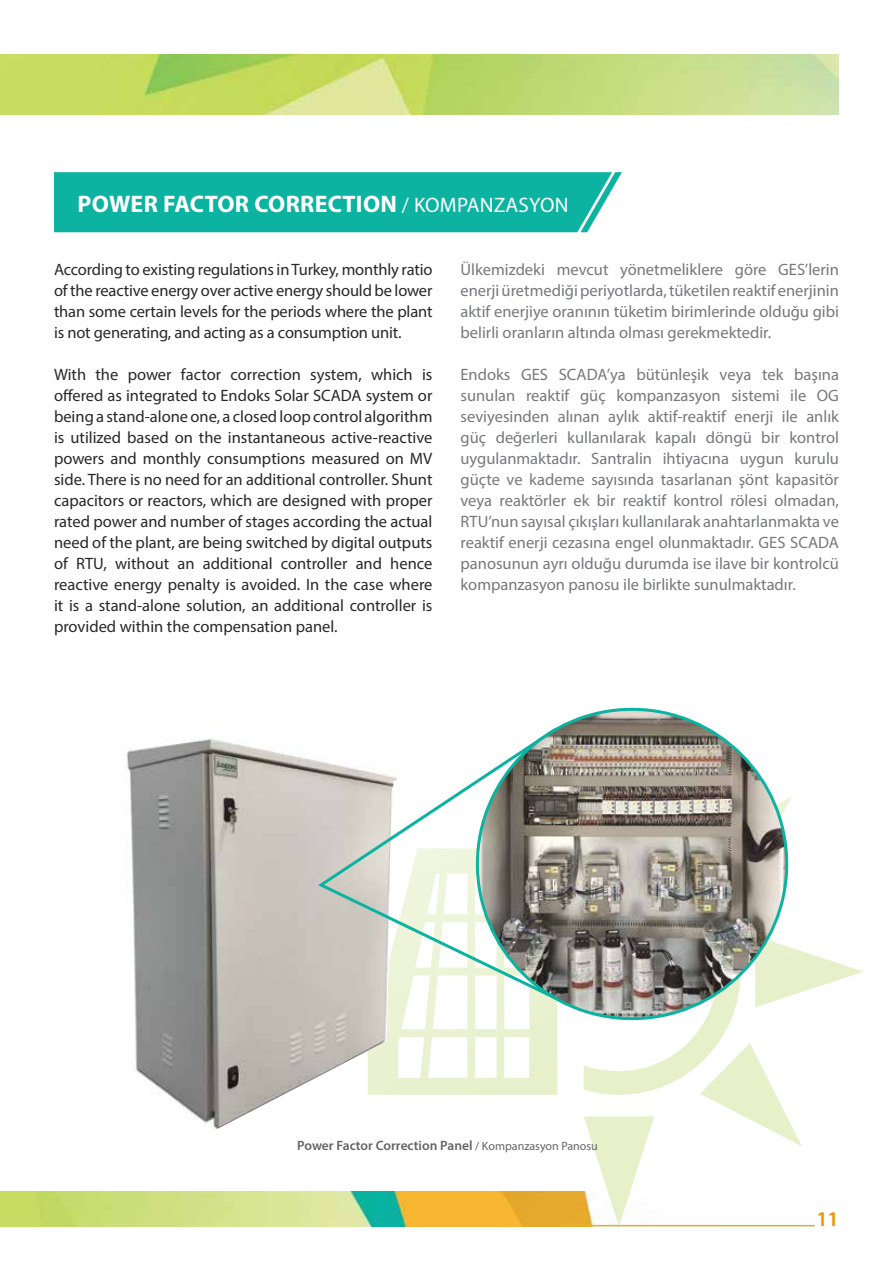
<style>
.page{position:relative;width:893px;height:1263px;background:#fff}
.page>*{position:absolute;margin:0;border:0;box-sizing:border-box;transform-origin:0 0}
.t1{font:700 24px "Myriad Pro";letter-spacing:.01em;color:#fff}
.t2{font:600 21px "Myriad Pro";color:#f29100}
.t3{font:16.5px/21px "Myriad Pro";letter-spacing:-.01em;color:#292829;text-align:justify}
.t4{font:16.5px/21px "Myriad Pro";color:#77787b;text-align:justify}
.t5{font:600 13.5px "Myriad Pro";color:#636466}
.s1{font-weight:400;font-size:21px}
.s2{font-weight:400;font-size:12px}
</style>
<div class="page">
<img style="left:0;top:1191px;width:584px;height:35px">
<svg style="left:404px;top:1012px;width:153px;height:83px;fill:#eaf2d3"></svg>
<svg style="left:584px;top:718px;width:280px;height:508px"></svg>
<img style="left:0;top:54px;width:839px;height:60px">
<div style="left:54px;top:172px;width:568px;height:60px;background:#0bb3a0"></div>
<img style="left:126px;top:738px;width:278px;height:391px">
<svg style="left:315px;top:725px;width:265px;height:287px"></svg>
<img style="left:477px;top:709px;width:310px;height:310px;border-radius:155px">
<hr style="left:592px;top:1225px;width:223px;height:1px;background:#e6a92d">
<h1 class="t1" style="left:78px;top:188px;width:492px">POWER FACTOR CORRECTION <span class="s1">/ KOMPANZASYON</span></h1>
<p class="t3" style="left:54px;top:258px;width:380px">According to existing regulations in Turkey, monthly ratio of the reactive energy over active energy should be lower than some certain levels for the periods where the plant is not generating, and acting as a consumption unit.</p>
<p class="t3" style="left:54px;top:363px;width:380px">With the power factor correction system, which is offered as integrated to Endoks Solar SCADA system or being a stand-alone one, a closed loop control algorithm is utilized based on the instantaneous active-reactive powers and monthly consumptions measured on MV side. There is no need for an additional controller. Shunt capacitors or reactors, which are designed with proper rated power and number of stages according the actual need of the plant, are being switched by digital outputs of RTU, without an additional controller and hence reactive energy penalty is avoided. In the case where it is a stand-alone solution, an additional controller is provided within the compensation panel.</p>
<p class="t4" style="left:460px;top:258px;width:380px">Ülkemizdeki mevcut yönetmeliklere göre GES’lerin enerji üretmediği periyotlarda, tüketilen reaktif enerjinin aktif enerjiye oranının tüketim birimlerinde olduğu gibi belirli oranların altında olması gerekmektedir.</p>
<p class="t4" style="left:460px;top:363px;width:380px">Endoks GES SCADA’ya bütünleşik veya tek başına sunulan reaktif güç kompanzasyon sistemi ile OG seviyesinden alınan aylık aktif-reaktif enerji ile anlık güç değerleri kullanılarak kapalı döngü bir kontrol uygulanmaktadır. Santralin ihtiyacına uygun kurulu güçte ve kademe sayısında tasarlanan şönt kapasitör veya reaktörler ek bir reaktif kontrol rölesi olmadan, RTU’nun sayısal çıkışları kullanılarak anahtarlanmakta ve reaktif enerji cezasına engel olunmaktadır. GES SCADA panosunun ayrı olduğu durumda ise ilave bir kontrolcü kompanzasyon panosu ile birlikte sunulmaktadır.</p>
<p class="t5" style="left:297px;top:1136px;width:302px">Power Factor Correction Panel <span class="s2">/ Kompanzasyon Panosu</span></p>
<p class="t2" style="left:816px;top:1206px;width:24px">11</p>
</div>
